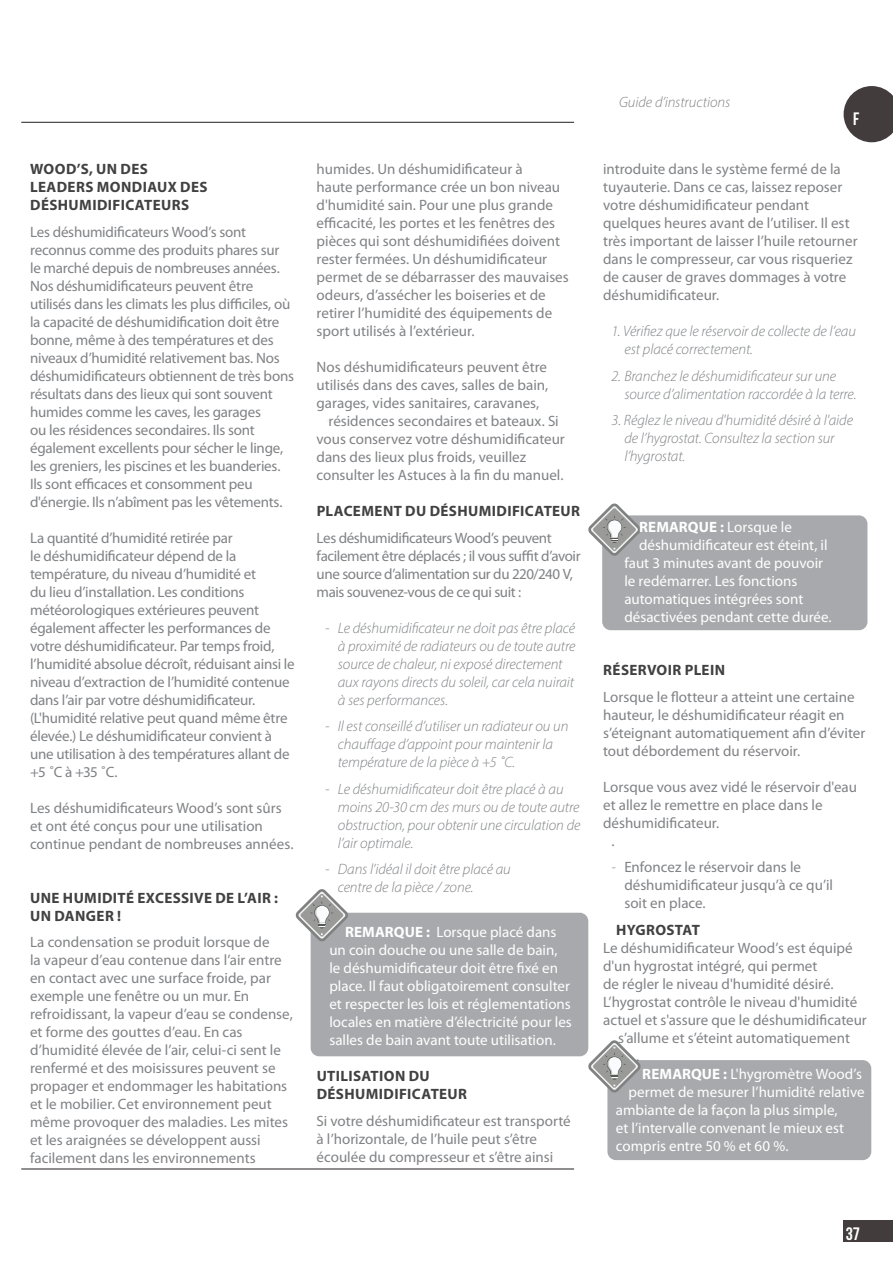
<style>
.page{position:relative;width:893px;height:1263px;background:#fff}
.page>*{position:absolute;margin:0;border:0;box-sizing:border-box;transform-origin:0 0}
.t1{font:18px "Bebas Neue";color:#fff}
.Body_Text{font:15px/18px "Myriad Pro";letter-spacing:-.005em;color:#808285}
.Indent_Style{font:italic 300 15px/18px "Myriad Pro";letter-spacing:-.005em;color:#808285}
.Note_Style{font:15px/18px "Myriad Pro";color:#fff}
.body_Header{font:700 15px/18px "Myriad Pro";letter-spacing:.025em;color:#414142}
.Body_Text-2{font:15px/18px "Myriad Pro";letter-spacing:-.025em;color:#808285}
.Indent_Style-2{font:15px "Myriad Pro";color:#fff}
.Indent_Style-3{font:15px/18px "Myriad Pro";color:#808285}
.Indent_Style-4{font:700 15px "Myriad Pro";letter-spacing:.005em;color:#fff}
.Note_Style-2{font:700 15px "Myriad Pro";letter-spacing:.02em;color:#414142}
.s1{font-weight:700}
.s2{font-weight:400}
.s3{font-weight:300;font-style:italic}
</style>
<div class="page">
<div style="left:844px;top:1220px;width:49px;height:21px;background:#423c3d"></div>
<svg style="left:844px;top:86px;width:49px;height:56px;background:#605b5c"></svg>
<hr style="left:21px;top:122px;width:553px;height:1px;background:#231f20">
<hr style="left:21px;top:1168px;width:553px;height:1px;background:#231f20">
<div style="left:607px;top:1060px;width:264px;height:100px;background:#a7a9ac;border-radius:9px"></div>
<svg style="left:588px;top:1040px;width:53px;height:53px"></svg>
<div style="left:602px;top:515px;width:265px;height:115px;background:#a7a9ac;border-radius:9px"></div>
<svg style="left:588px;top:503px;width:53px;height:53px"></svg>
<div style="left:311px;top:913px;width:277px;height:143px;background:#a7a9ac;border-radius:9px"></div>
<svg style="left:295px;top:889px;width:53px;height:53px"></svg>
<p class="body_Header" style="left:30px;top:160px;width:179px">WOOD’S, UN DES<br>LEADERS MONDIAUX DES<br>DÉSHUMIDIFICATEURS</p>
<p class="Body_Text" style="left:30px;top:223px;width:265px">Les déshumidificateurs Wood’s sont reconnus comme des produits phares sur<br>le marché depuis de nombreuses années.<br>Nos déshumidificateurs peuvent être utilisés dans les climats les plus difficiles, où la capacité de déshumidification doit être bonne, même à des températures et des niveaux d’humidité relativement bas. Nos déshumidificateurs obtiennent de très bons résultats dans des lieux qui sont souvent humides comme les caves, les garages<br>ou les résidences secondaires. Ils sont également excellents pour sécher le linge, les greniers, les piscines et les buanderies.<br>Ils sont efficaces et consomment peu d'énergie. Ils n’abîment pas les vêtements.</p>
<p class="Body_Text" style="left:30px;top:529px;width:266px">La quantité d’humidité retirée par<br>le déshumidificateur dépend de la température, du niveau d’humidité et<br>du lieu d’installation. Les conditions météorologiques extérieures peuvent également affecter les performances de votre déshumidificateur. Par temps froid, l’humidité absolue décroît, réduisant ainsi le niveau d’extraction de l’humidité contenue dans l’air par votre déshumidificateur. (L'humidité relative peut quand même être élevée.) Le déshumidificateur convient à une utilisation à des températures allant de +5 ˚C à +35 ˚C.</p>
<p class="Body_Text" style="left:30px;top:799px;width:265px">Les déshumidificateurs Wood’s sont sûrs et ont été conçus pour une utilisation continue pendant de nombreuses années.</p>
<p class="body_Header" style="left:30px;top:888px;width:249px">UNE HUMIDITÉ EXCESSIVE DE L’AIR :<br>UN DANGER !</p>
<p class="Body_Text" style="left:30px;top:934px;width:264px">La condensation se produit lorsque de<br>la vapeur d’eau contenue dans l’air entre en contact avec une surface froide, par exemple une fenêtre ou un mur. En refroidissant, la vapeur d’eau se condense, et forme des gouttes d’eau. En cas d’humidité élevée de l’air, celui-ci sent le renfermé et des moisissures peuvent se propager et endommager les habitations et le mobilier. Cet environnement peut même provoquer des maladies. Les mites et les araignées se développent aussi facilement dans les environnements</p>
<p class="Body_Text" style="left:317px;top:161px;width:254px">humides. Un déshumidificateur à<br>haute performance crée un bon niveau d'humidité sain. Pour une plus grande efficacité, les portes et les fenêtres des pièces qui sont déshumidifiées doivent rester fermées. Un déshumidificateur permet de se débarrasser des mauvaises odeurs, d’assécher les boiseries et de retirer l’humidité des équipements de sport utilisés à l’extérieur.</p>
<p class="Body_Text" style="left:317px;top:359px;width:232px">Nos déshumidificateurs peuvent être</p>
<p class="Body_Text" style="left:317px;top:377px;width:233px">utilisés dans des caves, salles de bain,</p>
<p class="Body_Text" style="left:317px;top:395px;width:224px">garages, vides sanitaires, caravanes,</p>
<p class="Body_Text" style="left:329px;top:413px;width:232px">résidences secondaires et bateaux. Si</p>
<p class="Body_Text" style="left:317px;top:431px;width:250px">vous conservez votre déshumidificateur</p>
<p class="Body_Text" style="left:317px;top:449px;width:211px">dans des lieux plus froids, veuillez</p>
<p class="Body_Text" style="left:317px;top:467px;width:249px">consulter les Astuces à la fin du manuel.</p>
<p class="body_Header" style="left:317px;top:502px;width:265px">PLACEMENT DU DÉSHUMIDIFICATEUR</p>
<p class="Body_Text-2" style="left:317px;top:529px;width:265px">Les déshumidificateurs Wood’s peuvent facilement être déplacés ; il vous suffit d’avoir une source d’alimentation sur du 220/240 V, mais souvenez-vous de ce qui suit :</p>
<p class="Indent_Style" style="left:338px;top:619px;width:239px;text-indent:-13px">- Le déshumidificateur ne doit pas être placé à proximité de radiateurs ou de toute autre source de chaleur, ni exposé directement aux rayons directs du soleil, car cela nuirait à ses performances.</p>
<p class="Indent_Style" style="left:338px;top:717px;width:232px;text-indent:-13px">- Il est conseillé d’utiliser un radiateur ou un chauffage d’appoint pour maintenir la température de la pièce à +5 ˚C.</p>
<p class="Indent_Style" style="left:338px;top:780px;width:244px;text-indent:-13px">- Le déshumidificateur doit être placé à au moins 20-30 cm des murs ou de toute autre obstruction, pour obtenir une circulation de l’air optimale.</p>
<p class="Indent_Style" style="left:338px;top:860px;width:175px;text-indent:-13px">- Dans l’idéal il doit être placé au centre de la pièce / zone.</p>
<p class="Note_Style" style="left:329px;top:923px;width:244px;text-indent:16px"><span class="s1">REMARQUE :</span> Lorsque placé dans un coin douche ou une salle de bain, le déshumidificateur doit être fixé en place. Il faut obligatoirement consulter et respecter les lois et réglementations locales en matière d’électricité pour les salles de bain avant toute utilisation.</p>
<p class="body_Header" style="left:317px;top:1066px;width:152px">UTILISATION DU<br>DÉSHUMIDIFICATEUR</p>
<p class="Body_Text" style="left:317px;top:1112px;width:256px">Si votre déshumidificateur est transporté à l’horizontale, de l’huile peut s’être écoulée du compresseur et s’être ainsi</p>
<p class="Indent_Style" style="left:619px;top:93px;width:113px">Guide d’instructions</p>
<p class="t1" style="left:853px;top:109px;width:8px">F</p>
<p class="Body_Text" style="left:603px;top:161px;width:256px">introduite dans le système fermé de la tuyauterie. Dans ce cas, laissez reposer votre déshumidificateur pendant quelques heures avant de l’utiliser. Il est très important de laisser l’huile retourner dans le compresseur, car vous risqueriez de causer de graves dommages à votre déshumidificateur.</p>
<p class="Indent_Style" style="left:624px;top:322px;width:233px;text-indent:-13px">1. Vérifiez que le réservoir de collecte de l’eau est placé correctement.</p>
<p class="Indent_Style" style="left:624px;top:367px;width:234px;text-indent:-13px">2. Branchez le déshumidificateur sur une source d’alimentation raccordée à la terre.</p>
<p class="Indent_Style" style="left:624px;top:411px;width:230px;text-indent:-13px">3. Réglez le niveau d'humidité désiré à l'aide de l’hygrostat. Consultez la section sur l’hygrostat.</p>
<p class="Indent_Style-4" style="left:639px;top:518px;width:154px">REMARQUE : <span class="s2">Lorsque le</span></p>
<p class="Indent_Style-2" style="left:639px;top:537px;width:190px">déshumidificateur est éteint, il</p>
<p class="Indent_Style-2" style="left:624px;top:555px;width:200px">faut 3 minutes avant de pouvoir</p>
<p class="Indent_Style-2" style="left:624px;top:573px;width:174px">le redémarrer. Les fonctions</p>
<p class="Indent_Style-2" style="left:624px;top:591px;width:181px">automatiques intégrées sont</p>
<p class="Indent_Style-2" style="left:624px;top:609px;width:209px">désactivées pendant cette durée.</p>
<p class="body_Header" style="left:603px;top:661px;width:123px">RÉSERVOIR PLEIN</p>
<p class="Body_Text" style="left:603px;top:688px;width:264px">Lorsque le flotteur a atteint une certaine hauteur, le déshumidificateur réagit en s’éteignant automatiquement afin d’éviter tout débordement du réservoir.</p>
<p class="Body_Text" style="left:603px;top:778px;width:255px">Lorsque vous avez vidé le réservoir d'eau et allez le remettre en place dans le déshumidificateur.</p>
<p class="Indent_Style-3" style="left:612px;top:832px;width:5px">.</p>
<p class="Indent_Style-3" style="left:624px;top:859px;width:210px;text-indent:-13px"><span class="s3">-</span> Enfoncez le réservoir dans le déshumidificateur jusqu’à ce qu’il soit en place.</p>
<p class="Note_Style-2" style="left:616px;top:920px;width:86px">HYGROSTAT</p>
<p class="Body_Text" style="left:603px;top:939px;width:251px">Le déshumidificateur Wood’s est équipé</p>
<p class="Body_Text" style="left:603px;top:957px;width:216px">d'un hygrostat intégré, qui permet</p>
<p class="Body_Text" style="left:603px;top:975px;width:232px">de régler le niveau d'humidité désiré.</p>
<p class="Body_Text" style="left:603px;top:993px;width:256px">L’hygrostat contrôle le niveau d'humidité</p>
<p class="Body_Text" style="left:603px;top:1011px;width:265px">actuel et s'assure que le déshumidificateur</p>
<p class="Body_Text" style="left:618px;top:1029px;width:233px">s’allume et s’éteint automatiquement</p>
<p class="Body_Text" style="left:636px;top:1047px;width:5px">.</p>
<p class="Note_Style" style="left:642px;top:1065px;width:221px"><span class="s1">REMARQUE :</span> L'hygromètre Wood’s</p>
<p class="Note_Style" style="left:629px;top:1083px;width:238px">permet de mesurer l’humidité relative</p>
<p class="Note_Style" style="left:616px;top:1101px;width:223px">ambiante de la façon la plus simple,</p>
<p class="Note_Style" style="left:616px;top:1119px;width:230px">et l’intervalle convenant le mieux est</p>
<p class="Note_Style" style="left:616px;top:1137px;width:174px">compris entre 50 % et 60 %.</p>
<p class="t1" style="left:846px;top:1224px;width:16px">37</p>
</div>
